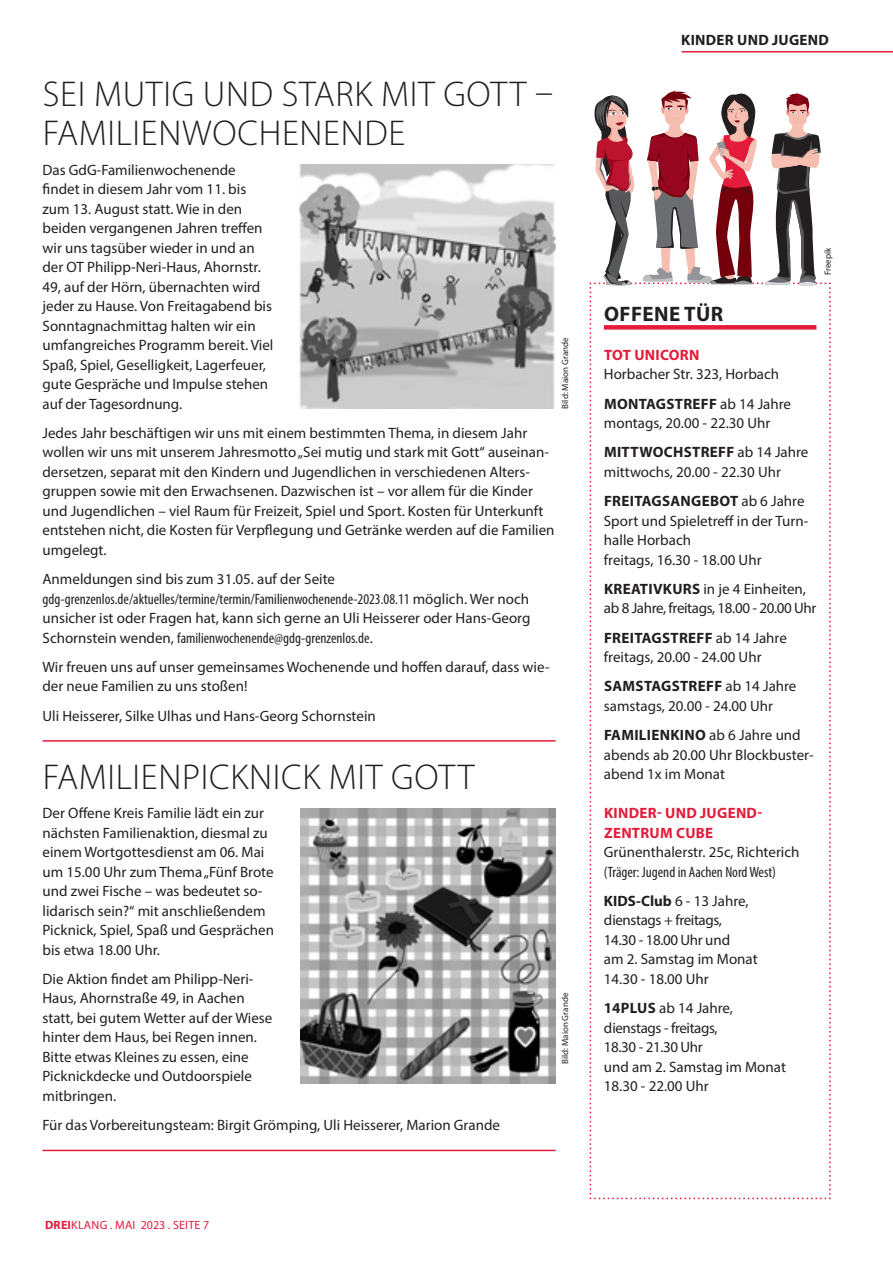
<style>
.page{position:relative;width:893px;height:1263px;background:#fff}
.page>*{position:absolute;margin:0;border:0;box-sizing:border-box;transform-origin:0 0}
.Überschrift_24{font:300 36px/39px "Myriad Pro";letter-spacing:.02em;color:#231f20}
.Titel_einspaltig{font:700 21px "Myriad Pro";letter-spacing:.02em;color:#231f20}
.Fließtext{font:15px/19.5px "Myriad Pro";color:#231f20}
.Text_mit_Abstand{font:15px/19.5px "Myriad Pro";color:#231f20}
.Fließtext_mit_Linie{font:15px "Myriad Pro";color:#231f20}
.Text_mit_Abstand-2{font:condensed 15px/19.5px "Myriad Pro";color:#231f20}
.Text_mit_Abstand-3{font:15px/19.5px "Myriad Pro";letter-spacing:-.025em;color:#231f20}
.Versalien_rot{font:700 15px/19.5px "Myriad Pro";letter-spacing:.02em;color:#e41c3b}
.t1{font:700 15px "Myriad Pro";letter-spacing:.02em;color:#231f20}
.t2{font:12px "Myriad Pro";letter-spacing:.02em;color:#e41c3b}
.Bildnachweis_schwarz{font:9px "Myriad Pro";color:#231f20}
.s1{font-stretch:condensed}
.s2{font-weight:700}
.s3{font-stretch:normal}
</style>
<div class="page">
<svg style="left:590px;top:90px;width:241px;height:1109px"></svg>
<hr style="left:43px;top:740px;width:513px;height:2px;background:#e41c3b">
<hr style="left:43px;top:1150px;width:513px;height:1px;background:#e41c3b">
<img style="left:299px;top:165px;width:257px;height:244px">
<img style="left:300px;top:808px;width:256px;height:275px">
<hr style="left:682px;top:51px;width:211px;height:2px;background:#e41c3b">
<p class="Überschrift_24" style="left:43px;top:74px;width:512px">SEI MUTIG UND STARK MIT GOTT –<br>FAMILIENWOCHENENDE</p>
<p class="Fließtext" style="left:43px;top:160px;width:232px">Das GdG-Familienwochenende findet in diesem Jahr vom 11. bis zum 13. August statt. Wie in den beiden vergangenen Jahren treffen wir uns tagsüber wieder in und an der OT Philipp-Neri-Haus, Ahornstr.<br>49, auf der Hörn, übernachten wird jeder zu Hause. Von Freitagabend bis Sonntagnachmittag halten wir ein umfangreiches Programm bereit. Viel Spaß, Spiel, Geselligkeit, Lagerfeuer, gute Gespräche und Impulse stehen auf der Tagesordnung.</p>
<p class="Fließtext" style="left:43px;top:423px;width:514px">Jedes Jahr beschäftigen wir uns mit einem bestimmten Thema, in diesem Jahr wollen wir uns mit unserem Jahresmotto „Sei mutig und stark mit Gott“ auseinan&shy;dersetzen, separat mit den Kindern und Jugendlichen in verschiedenen Alters&shy;gruppen sowie mit den Erwachsenen. Dazwischen ist – vor allem für die Kinder und Jugendlichen – viel Raum für Freizeit, Spiel und Sport. Kosten für Unterkunft entstehen nicht, die Kosten für Verpflegung und Getränke werden auf die Familien umgelegt.</p>
<p class="Fließtext" style="left:43px;top:569px;width:489px">Anmeldungen sind bis zum 31.05. auf der Seite <span class="s1">gdg-grenzenlos.de/aktuelles/termine/termin/Familienwochenende-2023.08.11</span> möglich. Wer noch unsicher ist oder Fragen hat, kann sich gerne an Uli Heisserer oder Hans-Georg Schornstein wenden, <span class="s1">familienwochenende@gdg-grenzenlos.de</span>.</p>
<p class="Fließtext" style="left:43px;top:657px;width:509px">Wir freuen uns auf unser gemeinsames Wochenende und hoffen darauf, dass wie&shy;der neue Familien zu uns stoßen!</p>
<p class="Fließtext_mit_Linie" style="left:43px;top:706px;width:335px">Uli Heisserer, Silke Ulhas und Hans-Georg Schornstein</p>
<p class="Bildnachweis_schwarz" style="left:559px;top:409px;width:73px;rotate:-90deg">Bild: Maion Grande</p>
<p class="Überschrift_24" style="left:43px;top:757px;width:433px">FAMILIENPICKNICK MIT GOTT</p>
<p class="Fließtext" style="left:43px;top:803px;width:233px">Der Offene Kreis Familie lädt ein zur nächsten Familienaktion, diesmal zu einem Wortgottesdienst am 06. Mai um 15.00 Uhr zum Thema „Fünf Brote und zwei Fische – was bedeutet so&shy;lidarisch sein?“ mit anschließendem Picknick, Spiel, Spaß und Gesprächen bis etwa 18.00 Uhr.</p>
<p class="Fließtext" style="left:43px;top:969px;width:231px">Die Aktion findet am Philipp-Neri-<br>Haus, Ahornstraße 49, in Aachen statt, bei gutem Wetter auf der Wiese hinter dem Haus, bei Regen innen.<br>Bitte etwas Kleines zu essen, eine<br>Picknickdecke und Outdoorspiele mitbringen.</p>
<p class="Fließtext_mit_Linie" style="left:43px;top:1116px;width:459px">Für das Vorbereitungsteam: Birgit Grömping, Uli Heisserer, Marion Grande</p>
<p class="Bildnachweis_schwarz" style="left:559px;top:1064px;width:73px;rotate:-90deg">Bild: Maion Grande</p>
<p class="t2" style="left:45px;top:1218px;width:166px"><span class="s2">DREI</span>KLANG . MAI 2023 . SEITE 7</p>
<p class="t1" style="left:681px;top:30px;width:149px">KINDER UND JUGEND</p>
<p class="Bildnachweis_schwarz" style="left:822px;top:275px;width:29px;rotate:-90deg">Freepik</p>
<p class="Titel_einspaltig" style="left:604px;top:300px;width:121px">OFFENE TÜR</p>
<p class="Versalien_rot" style="left:604px;top:345px;width:97px">TOT UNICORN</p>
<p class="Text_mit_Abstand" style="left:604px;top:364px;width:177px">Horbacher Str. 323, Horbach</p>
<p class="Text_mit_Abstand" style="left:604px;top:394px;width:189px"><span class="s2">MONTAGSTREFF</span> ab 14 Jahre montags, 20.00 - 22.30 Uhr</p>
<p class="Text_mit_Abstand" style="left:604px;top:442px;width:206px"><span class="s2">MITTWOCHSTREFF</span> ab 14 Jahre mittwochs, 20.00 - 22.30 Uhr</p>
<p class="Text_mit_Abstand" style="left:604px;top:491px;width:206px"><span class="s2">FREITAGSANGEBOT</span> ab 6 Jahre<br>Sport und Spieletreff in der Turn&shy;halle Horbach<br>freitags, 16.30 - 18.00 Uhr</p>
<p class="Text_mit_Abstand-3" style="left:604px;top:579px;width:214px"><span class="s2">KREATIVKURS</span> in je 4 Einheiten, ab 8 Jahre, freitags, 18.00 - 20.00 Uhr</p>
<p class="Text_mit_Abstand" style="left:604px;top:628px;width:184px"><span class="s2">FREITAGSTREFF</span> ab 14 Jahre freitags, 20.00 - 24.00 Uhr</p>
<p class="Text_mit_Abstand" style="left:604px;top:676px;width:194px"><span class="s2">SAMSTAGSTREFF</span> ab 14 Jahre samstags, 20.00 - 24.00 Uhr</p>
<p class="Text_mit_Abstand" style="left:604px;top:725px;width:211px"><span class="s2">FAMILIENKINO</span> ab 6 Jahre und abends ab 20.00 Uhr Blockbuster&shy;abend 1x im Monat</p>
<p class="Versalien_rot" style="left:604px;top:803px;width:160px">KINDER- UND JUGEND-<br>ZENTRUM CUBE</p>
<p class="Text_mit_Abstand-2" style="left:604px;top:842px;width:197px"><span class="s3">Grünenthalerstr. 25c, Richterich </span>(Träger: Jugend in Aachen Nord West)</p>
<p class="Text_mit_Abstand" style="left:604px;top:891px;width:155px"><span class="s2">KIDS-Club</span> 6 - 13 Jahre, dienstags + freitags,<br>14.30 - 18.00 Uhr und<br>am 2. Samstag im Monat<br>14.30 - 18.00 Uhr</p>
<p class="Text_mit_Abstand" style="left:604px;top:998px;width:184px"><span class="s2">14PLUS</span> ab 14 Jahre, dienstags - freitags,<br>18.30 - 21.30 Uhr<br>und am 2. Samstag im Monat<br>18.30 - 22.00 Uhr</p>
</div>
